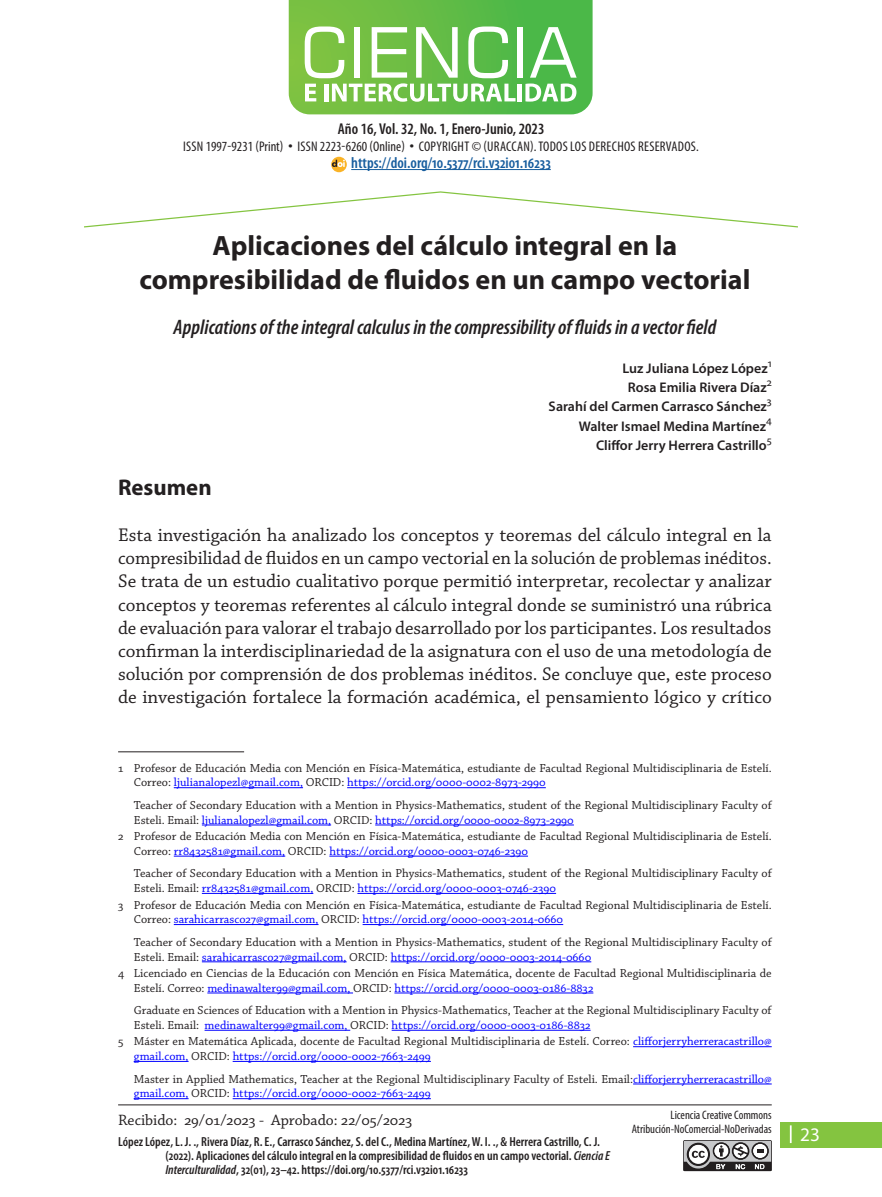
<style>
.page{position:relative;width:882px;height:1197px;background:#fff}
.page>*{position:absolute;margin:0;border:0;box-sizing:border-box;transform-origin:0 0}
.Titulo_Articulo{font:700 28px/33.6px "Myriad Pro";color:#231f20;text-align:center}
.Titulo_01{font:700 22.75px "Myriad Pro";color:#231f20}
.titulo_ingles{font:italic 600 condensed 21px "Myriad Pro";color:#231f20}
.parrafo_01{font:19.25px/23.1px "Chaparral Pro";color:#231f20;text-align:justify}
.t1{font:19.25px "Myriad Pro";color:#fff}
.Corniza_Seccion{font:600 condensed 15.75px "Myriad Pro";color:#175d9e}
.aprobado{font:15.75px "Chaparral Pro";color:#231f20}
.Corniza_Seccion-2{font:600 condensed 15.75px "Myriad Pro";color:#231f20}
.Credito_Articulo{font:600 14px "Myriad Pro";color:#231f20}
.Corniza_Seccion-3{font:condensed 14px "Myriad Pro";letter-spacing:.02em;color:#231f20}
.referncia_articulo{font:600 condensed 13.12px/14px "Myriad Pro";color:#231f20}
.Nota_Pie{font:12.25px/14.7px "Chaparral Pro";color:#231f20}
.t2{font:condensed 12.25px/14px "Myriad Pro";color:#231f20;text-align:right}
.Credito_Articulo-2{font:11.2px "Myriad Pro";color:#231f20}
.s1{font-family:"Adobe Caslon Pro";font-stretch:normal}
.s2{color:#00f}
.s3{font-style:italic}
</style>
<div class="page">
<svg style="left:84px;top:191px;width:714px;height:37px"></svg>
<svg style="left:289px;top:0;width:304px;height:114px"></svg>
<hr style="left:118px;top:1104px;width:654px;height:1px;background:#231f20">
<svg style="left:683px;top:1140px;width:89px;height:31px"></svg>
<div style="left:781px;top:1122px;width:101px;height:26px;background:#84c440"></div>
<svg style="left:790px;top:1125px;width:2px;height:18px"></svg>
<hr style="left:351px;top:169px;width:200px;height:1px;background:#175d9e">
<svg style="left:331px;top:157px;width:16px;height:15px"></svg>
<hr style="left:118px;top:751px;width:126px;height:1px;background:#231f20">
<hr style="left:174px;top:787px;width:129px;height:1px;background:#00f">
<hr style="left:347px;top:787px;width:199px;height:1px;background:#00f">
<hr style="left:202px;top:825px;width:129px;height:1px;background:#00f">
<hr style="left:375px;top:825px;width:199px;height:1px;background:#00f">
<hr style="left:174px;top:856px;width:111px;height:1px;background:#00f">
<hr style="left:329px;top:856px;width:199px;height:1px;background:#00f">
<hr style="left:202px;top:893px;width:111px;height:1px;background:#00f">
<hr style="left:357px;top:893px;width:199px;height:1px;background:#00f">
<hr style="left:174px;top:924px;width:145px;height:1px;background:#00f">
<hr style="left:363px;top:924px;width:200px;height:1px;background:#00f">
<hr style="left:202px;top:962px;width:145px;height:1px;background:#00f">
<hr style="left:391px;top:962px;width:200px;height:1px;background:#00f">
<hr style="left:207px;top:993px;width:146px;height:1px;background:#00f">
<hr style="left:394px;top:993px;width:199px;height:1px;background:#00f">
<hr style="left:205px;top:1030px;width:145px;height:1px;background:#00f">
<hr style="left:392px;top:1030px;width:199px;height:1px;background:#00f">
<hr style="left:633px;top:1046px;width:139px;height:1px;background:#00f">
<hr style="left:134px;top:1061px;width:55px;height:1px;background:#00f">
<hr style="left:233px;top:1061px;width:198px;height:1px;background:#00f">
<hr style="left:633px;top:1084px;width:139px;height:1px;background:#00f">
<hr style="left:134px;top:1098px;width:55px;height:1px;background:#00f">
<hr style="left:233px;top:1098px;width:198px;height:1px;background:#00f">
<p class="Corniza_Seccion-2" style="left:338px;top:121px;width:208px">Año 16, Vol. 32, No. 1, Enero-Junio, 2023</p>
<p class="Corniza_Seccion-3" style="left:183px;top:138px;width:517px">ISSN 1997-9231 (Print) <span class="s1">•</span> ISSN 2223-6260 (Online) <span class="s1">•</span> COPYRIGHT © (URACCAN). TODOS LOS DERECHOS RESERVADOS.</p>
<p class="Corniza_Seccion" style="left:351px;top:154px;width:201px">https://doi.org/10.5377/rci.v32i01.16233</p>
<p class="Titulo_Articulo" style="left:139px;top:228px;width:613px">Aplicaciones del cálculo integral en la compresibilidad de fluidos en un campo vectorial</p>
<p class="titulo_ingles" style="left:174px;top:316px;width:544px">Applications of the integral calculus in the compressibility of fluids in a vector field</p>
<p class="Credito_Articulo" style="left:622px;top:359px;width:147px">Luz Juliana López López</p>
<p class="Credito_Articulo-2" style="left:768px;top:356px;width:6px">1</p>
<p class="Credito_Articulo" style="left:628px;top:379px;width:140px">Rosa Emilia Rivera Díaz</p>
<p class="Credito_Articulo-2" style="left:767px;top:375px;width:7px">2</p>
<p class="Credito_Articulo" style="left:549px;top:398px;width:220px">Sarahí del Carmen Carrasco Sánchez</p>
<p class="Credito_Articulo-2" style="left:767px;top:394px;width:6px">3</p>
<p class="Credito_Articulo" style="left:579px;top:417px;width:189px">Walter Ismael Medina Martínez</p>
<p class="Credito_Articulo-2" style="left:766px;top:414px;width:7px">4</p>
<p class="Credito_Articulo" style="left:596px;top:436px;width:172px">Cliffor Jerry Herrera Castrillo</p>
<p class="Credito_Articulo-2" style="left:767px;top:433px;width:6px">5</p>
<p class="Titulo_01" style="left:118px;top:473px;width:95px">Resumen</p>
<p class="parrafo_01" style="left:118px;top:524px;width:655px">Esta investigación ha analizado los conceptos y teoremas del cálculo integral en la compresibilidad de fluidos en un campo vectorial en la solución de problemas inéditos.<br>Se trata de un estudio cualitativo porque permitió interpretar, recolectar y analizar conceptos y teoremas referentes al cálculo integral donde se suministró una rúbrica de evaluación para valorar el trabajo desarrollado por los participantes. Los resultados confirman la interdisciplinariedad de la asignatura con el uso de una metodología de solución por comprensión de dos problemas inéditos. Se concluye que, este proceso de investigación fortalece la formación académica, el pensamiento lógico y crítico</p>
<p class="Nota_Pie" style="left:134px;top:761px;width:639px;text-indent:-16px">1 Profesor de Educación Media con Mención en Física-Matemática, estudiante de Facultad Regional Multidisciplinaria de Estelí.<br>Correo: <span class="s2">ljulianalopezl@gmail.com,</span> ORCID: <span class="s2">https://orcid.org/0000-0002-8973-2990</span></p>
<p class="Nota_Pie" style="left:134px;top:798px;width:639px">Teacher of Secondary Education with a Mention in Physics-Mathematics, student of the Regional Multidisciplinary Faculty of<br>Esteli. Email: <span class="s2">ljulianalopezl@gmail.com,</span> ORCID: <span class="s2">https://orcid.org/0000-0002-8973-2990</span></p>
<p class="Nota_Pie" style="left:134px;top:829px;width:639px;text-indent:-16px">2 Profesor de Educación Media con Mención en Física-Matemática, estudiante de Facultad Regional Multidisciplinaria de Estelí.<br>Correo: <span class="s2">rr8432581@gmail.com,</span> ORCID: <span class="s2">https://orcid.org/0000-0003-0746-2390</span></p>
<p class="Nota_Pie" style="left:134px;top:867px;width:639px">Teacher of Secondary Education with a Mention in Physics-Mathematics, student of the Regional Multidisciplinary Faculty of<br>Esteli. Email: <span class="s2">rr8432581@gmail.com,</span> ORCID: <span class="s2">https://orcid.org/0000-0003-0746-2390</span></p>
<p class="Nota_Pie" style="left:134px;top:898px;width:639px;text-indent:-16px">3 Profesor de Educación Media con Mención en Física-Matemática, estudiante de Facultad Regional Multidisciplinaria de Estelí.<br>Correo: <span class="s2">sarahicarrasco27@gmail.com,</span> ORCID: <span class="s2">https://orcid.org/0000-0003-2014-0660</span></p>
<p class="Nota_Pie" style="left:134px;top:935px;width:639px">Teacher of Secondary Education with a Mention in Physics-Mathematics, student of the Regional Multidisciplinary Faculty of<br>Esteli. Email: <span class="s2">sarahicarrasco27@gmail.com,</span> ORCID: <span class="s2">https://orcid.org/0000-0003-2014-0660</span></p>
<p class="Nota_Pie" style="left:134px;top:966px;width:639px;text-indent:-16px">4 Licenciado en Ciencias de la Educación con Mención en Física Matemática, docente de Facultad Regional Multidisciplinaria de<br>Estelí. Correo: <span class="s2">medinawalter99@gmail.com,</span> ORCID: <span class="s2">https://orcid.org/0000-0003-0186-8832</span></p>
<p class="Nota_Pie" style="left:134px;top:1004px;width:639px">Graduate en Sciences of Education with a Mention in Physics-Mathematics, Teacher at the Regional Multidisciplinary Faculty of<br>Esteli. Email: <span class="s2">medinawalter99@gmail.com,</span> ORCID: <span class="s2">https://orcid.org/0000-0003-0186-8832</span></p>
<p class="Nota_Pie" style="left:134px;top:1035px;width:639px;text-indent:-16px">5 Máster en Matemática Aplicada, docente de Facultad Regional Multidisciplinaria de Estelí. Correo: <span class="s2">clifforjerryherreracastrillo@ gmail.com,</span> ORCID: <span class="s2">https://orcid.org/0000-0002-7663-2499</span></p>
<p class="Nota_Pie" style="left:134px;top:1072px;width:639px">Master in Applied Mathematics, Teacher at the Regional Multidisciplinary Faculty of Esteli. Email:<span class="s2">clifforjerryherreracastrillo@ gmail.com,</span> ORCID: <span class="s2">https://orcid.org/0000-0002-7663-2499</span></p>
<p class="aprobado" style="left:118px;top:1111px;width:296px">Recibido: 29/01/2023 - Aprobado: 22/05/2023</p>
<p class="referncia_articulo" style="left:165px;top:1135px;width:446px;text-indent:-47px">López López, L. J. ., Rivera Díaz, R. E., Carrasco Sánchez, S. del C., Medina Martínez, W. I. ., &amp; Herrera Castrillo, C. J. (2022). Aplicaciones del cálculo integral en la compresibilidad de fluidos en un campo vectorial. <span class="s3">Ciencia E<br>Interculturalidad</span>, 32(01), 23–42. https://doi.org/10.5377/rci.v32i01.16233</p>
<p class="t2" style="left:632px;top:1108px;width:141px">Licencia Creative Commons<br>Atribución-NoComercial-NoDerivadas</p>
<h3 class="t1" style="left:800px;top:1123px;width:21px">23</h3>
</div>
